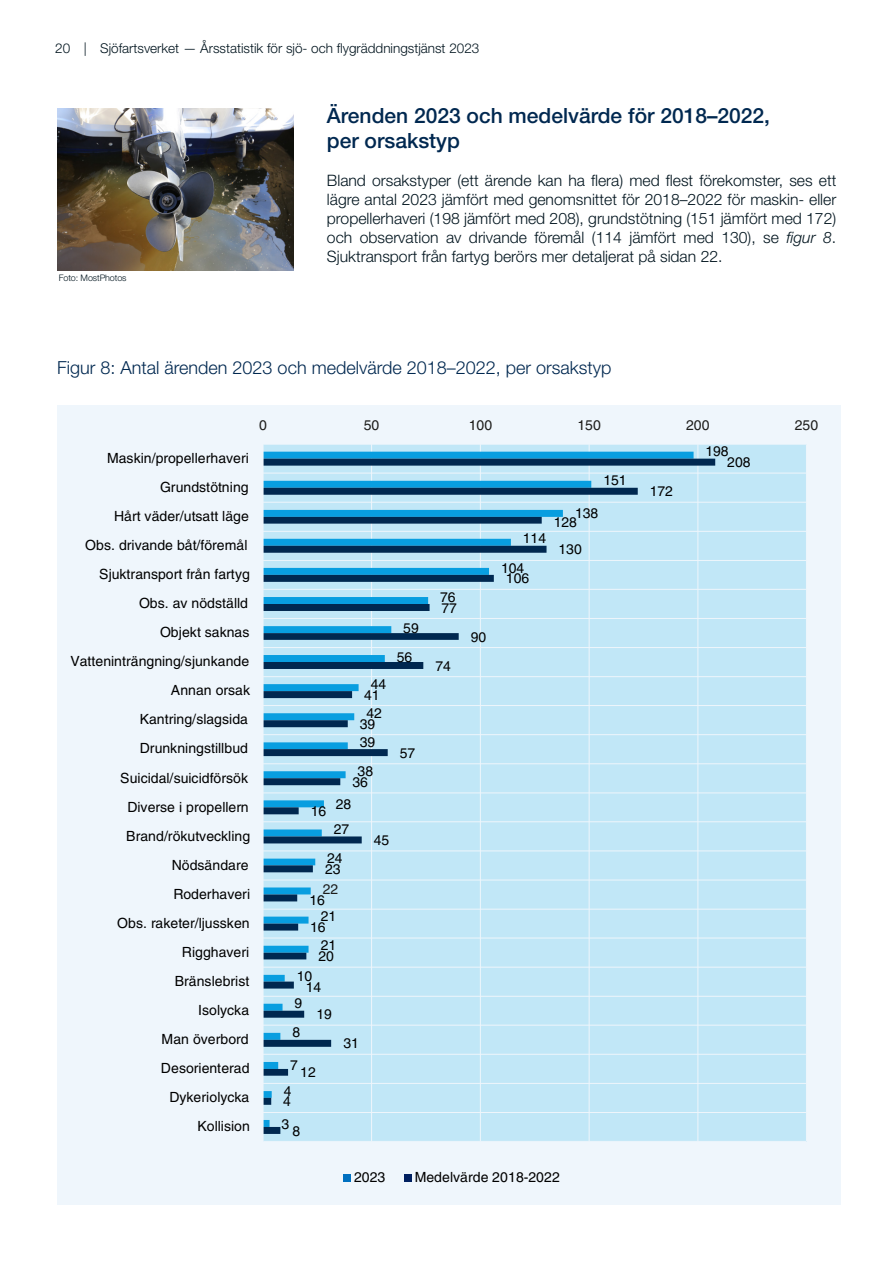
<style>
.page{position:relative;width:893px;height:1263px;background:#fff}
.page>*{position:absolute;margin:0;border:0;box-sizing:border-box;transform-origin:0 0}
.t1{font:500 21px/25.2px "Helvetica Neue LT Std";color:#002850}
.t2{font:300 18px "Helvetica Neue LT Std";color:#002850}
.t3{font:300 15.75px/18.9px "Helvetica Neue LT Std";color:#00141e;text-align:justify}
.t4{font:14.1px/29.1px "Helvetica LT Std";color:#000;text-align:right}
.t5{font:14.1px "Helvetica LT Std";letter-spacing:-.005em;color:#1d1d1b}
.t6{font:13.95px/29.1px "Helvetica LT Std";letter-spacing:-.005em;color:#000}
.t7{font:13.95px "Helvetica LT Std";color:#1d1d1b}
.t8{font:300 13.5px "Helvetica Neue LT Std";color:#00141e}
.t9{font:300 9px "Helvetica Neue LT Std";letter-spacing:-.01em;color:#00141e}
.s1{font-style:italic}
</style>
<div class="page">
<div style="left:57px;top:405px;width:783px;height:800px;background:#eff6fc"></div>
<div style="left:263px;top:444px;width:543px;height:697px;background:#c1e7f7"></div>
<hr style="left:697px;top:444px;width:1px;height:697px;background:#eff6fc">
<hr style="left:589px;top:444px;width:1px;height:697px;background:#eff6fc">
<hr style="left:480px;top:444px;width:1px;height:697px;background:#eff6fc">
<hr style="left:371px;top:444px;width:1px;height:697px;background:#eff6fc">
<hr style="left:263px;top:1112px;width:543px;height:1px;background:#eff6fc">
<hr style="left:263px;top:1083px;width:543px;height:1px;background:#eff6fc">
<hr style="left:263px;top:1054px;width:543px;height:1px;background:#eff6fc">
<hr style="left:263px;top:1025px;width:543px;height:1px;background:#eff6fc">
<hr style="left:263px;top:996px;width:543px;height:1px;background:#eff6fc">
<hr style="left:263px;top:967px;width:543px;height:1px;background:#eff6fc">
<hr style="left:263px;top:937px;width:543px;height:1px;background:#eff6fc">
<hr style="left:263px;top:909px;width:543px;height:1px;background:#eff6fc">
<hr style="left:263px;top:879px;width:543px;height:1px;background:#eff6fc">
<hr style="left:263px;top:850px;width:543px;height:1px;background:#eff6fc">
<hr style="left:263px;top:821px;width:543px;height:1px;background:#eff6fc">
<hr style="left:263px;top:792px;width:543px;height:1px;background:#eff6fc">
<hr style="left:263px;top:763px;width:543px;height:1px;background:#eff6fc">
<hr style="left:263px;top:734px;width:543px;height:1px;background:#eff6fc">
<hr style="left:263px;top:705px;width:543px;height:1px;background:#eff6fc">
<hr style="left:263px;top:676px;width:543px;height:1px;background:#eff6fc">
<hr style="left:263px;top:647px;width:543px;height:1px;background:#eff6fc">
<hr style="left:263px;top:618px;width:543px;height:1px;background:#eff6fc">
<hr style="left:263px;top:589px;width:543px;height:1px;background:#eff6fc">
<hr style="left:263px;top:560px;width:543px;height:1px;background:#eff6fc">
<hr style="left:263px;top:531px;width:543px;height:1px;background:#eff6fc">
<hr style="left:263px;top:502px;width:543px;height:1px;background:#eff6fc">
<hr style="left:263px;top:473px;width:543px;height:1px;background:#eff6fc">
<hr style="left:263px;top:444px;width:543px;height:1px;background:#eff6fc">
<svg style="left:264px;top:459px;width:451px;height:675px"></svg>
<hr style="left:263px;top:444px;width:1px;height:697px;background:#eff6fc">
<div style="left:343px;top:1174px;width:8px;height:8px;background:#0070c0"></div>
<div style="left:404px;top:1174px;width:7px;height:8px;background:#002060"></div>
<img style="left:58px;top:108px;width:235px;height:162px">
<p class="t8" style="left:55px;top:40px;width:426px">20 | Sjöfartsverket — Årsstatistik för sjö- och flygräddningstjänst 2023</p>
<p class="t9" style="left:59px;top:273px;width:69px">Foto: MostPhotos</p>
<h1 class="t1" style="left:327px;top:103px;width:445px">Ärenden 2023 och medelvärde för 2018–2022, per orsakstyp</h1>
<p class="t3" style="left:327px;top:171px;width:511px">Bland orsakstyper (ett ärende kan ha flera) med flest förekomster, ses ett lägre antal 2023 jämfört med genomsnittet för 2018–2022 för maskin- eller propellerhaveri (198 jämfört med 208), grundstötning (151 jämfört med 172) och observation av drivande föremål (114 jämfört med 130), se <span class="s1">figur 8</span>.<br>Sjuktransport från fartyg berörs mer detaljerat på sidan 22.</p>
<p class="t2" style="left:57px;top:357px;width:556px">Figur 8: Antal ärenden 2023 och medelvärde 2018–2022, per orsakstyp</p>
<p class="t4" style="left:70px;top:443px;width:181px">Maskin/propellerhaveri<br>Grundstötning<br>Hårt väder/utsatt läge<br>Obs. drivande båt/föremål<br>Sjuktransport från fartyg<br>Obs. av nödställd<br>Objekt saknas<br>Vatteninträngning/sjunkande<br>Annan orsak<br>Kantring/slagsida<br>Drunkningstillbud<br>Suicidal/suicidförsök<br>Diverse i propellern<br>Brand/rökutveckling<br>Nödsändare<br>Roderhaveri<br>Obs. raketer/ljussken<br>Rigghaveri<br>Bränslebrist<br>Isolycka<br>Man överbord<br>Desorienterad<br>Dykeriolycka<br>Kollision</p>
<p class="t5" style="left:259px;top:417px;width:9px">0</p>
<p class="t5" style="left:364px;top:417px;width:17px">50</p>
<p class="t5" style="left:469px;top:417px;width:25px">100</p>
<p class="t5" style="left:577px;top:417px;width:25px">150</p>
<p class="t5" style="left:686px;top:417px;width:25px">200</p>
<p class="t5" style="left:795px;top:417px;width:25px">250</p>
<p class="t6" style="left:371px;top:669px;width:17px">44</p>
<p class="t6" style="left:366px;top:698px;width:17px">42</p>
<p class="t6" style="left:360px;top:727px;width:17px">39</p>
<p class="t6" style="left:358px;top:756px;width:17px">38</p>
<p class="t6" style="left:360px;top:680px;width:21px;text-align:center">41<br>39</p>
<p class="t6" style="left:352px;top:767px;width:17px">36</p>
<p class="t6" style="left:334px;top:791px;width:19px;line-height:25px">28<br>27</p>
<p class="t6" style="left:327px;top:843px;width:17px">24</p>
<p class="t7" style="left:323px;top:881px;width:17px">22</p>
<p class="t6" style="left:321px;top:902px;width:17px">21<br>21</p>
<p class="t6" style="left:311px;top:796px;width:17px">16</p>
<p class="t6" style="left:325px;top:854px;width:17px">23</p>
<p class="t6" style="left:309px;top:887px;width:18px;line-height:27px">16<br>16</p>
<p class="t6" style="left:319px;top:942px;width:17px">20</p>
<p class="t6" style="left:316px;top:974px;width:17px;line-height:27px;text-indent:-10px">14<br>19</p>
<p class="t6" style="left:295px;top:963px;width:19px;line-height:27px">10<br>9</p>
<p class="t6" style="left:292px;top:1018px;width:9px">8</p>
<p class="t6" style="left:284px;top:1053px;width:16px;line-height:25px;text-align:center">7<br>4</p>
<p class="t6" style="left:281px;top:1109px;width:9px">3</p>
<p class="t6" style="left:343px;top:1029px;width:17px">31</p>
<p class="t6" style="left:300px;top:1058px;width:17px">12</p>
<p class="t6" style="left:283px;top:1087px;width:9px">4</p>
<p class="t6" style="left:292px;top:1116px;width:9px">8</p>
<p class="t6" style="left:374px;top:825px;width:17px">45</p>
<p class="t6" style="left:397px;top:613px;width:23px;text-align:center">59<br>56</p>
<p class="t6" style="left:400px;top:738px;width:17px">57</p>
<p class="t6" style="left:440px;top:582px;width:17px">76</p>
<p class="t6" style="left:442px;top:593px;width:17px">77</p>
<p class="t6" style="left:435px;top:651px;width:17px">74</p>
<p class="t6" style="left:471px;top:622px;width:17px">90</p>
<p class="t6" style="left:501px;top:524px;width:46px;text-indent:22px">114<br>104</p>
<p class="t6" style="left:506px;top:564px;width:25px">106</p>
<p class="t6" style="left:603px;top:466px;width:25px">151</p>
<p class="t6" style="left:575px;top:499px;width:25px">138</p>
<p class="t6" style="left:554px;top:509px;width:29px;line-height:27px;text-align:center">128<br>130</p>
<p class="t6" style="left:650px;top:477px;width:25px">172</p>
<p class="t6" style="left:706px;top:437px;width:25px">198</p>
<p class="t6" style="left:727px;top:448px;width:25px">208</p>
<p class="t4" style="left:354px;top:1163px;width:33px">2023</p>
<p class="t4" style="left:415px;top:1163px;width:147px">Medelvärde 2018-2022</p>
</div>
